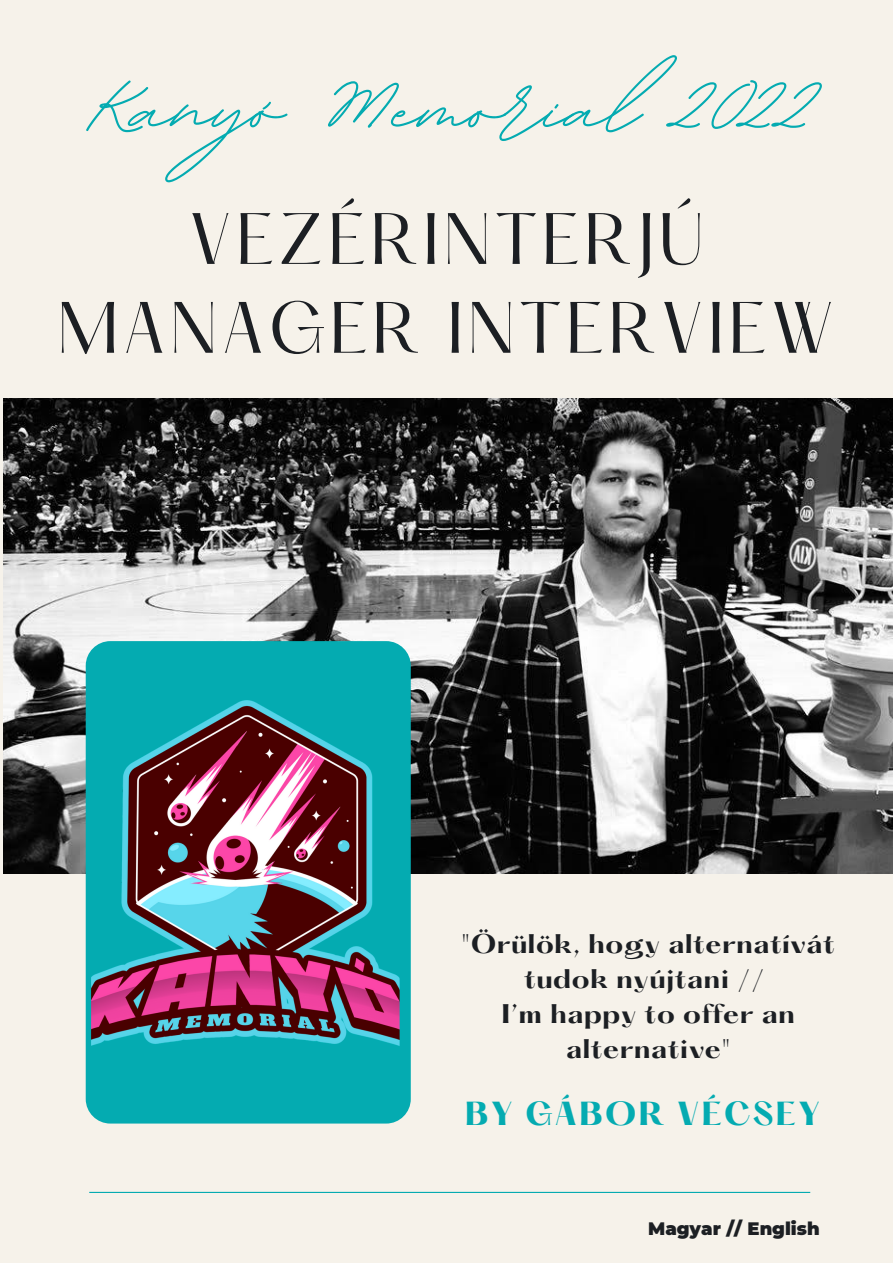
<style>
.page{position:relative;width:893px;height:1264px;background:#fff}
.page>*{position:absolute;margin:0;border:0;box-sizing:border-box;transform-origin:0 0}
.t1{font:700 137.25px "BD Script";color:#04abb1}
.t2{font:63.45px/88.8px "Hatton";letter-spacing:.07em;color:#1c1f23;text-align:center}
.t3{font:700 29.1px "Hatton";letter-spacing:.06em;color:#04abb1}
.t4{font:700 23.55px/34.8px "Hatton";letter-spacing:.03em;color:#1c1f23;text-align:center}
.t5{font:900 18px "Montserrat";color:#1c1f23}
</style>
<div class="page">
<div style="left:0;top:0;width:892px;height:1262px;background:#f6f2ea"></div>
<img style="left:4px;top:398px;width:888px;height:475px">
<div style="left:86px;top:641px;width:325px;height:482px;background:#04abb1;border-radius:25px"></div>
<hr style="left:89px;top:1191px;width:721px;height:1px;background:#04abb1">
<img style="left:91px;top:646px;width:308px;height:463px;border-radius:23px">
<h1 class="t1" style="left:89px;top:18px;width:723px">Kanyó Memorial 2022</h1>
<h2 class="t2" style="left:57px;top:202px;width:779px">VEZÉRINTERJÚ<br>MANAGER INTERVIEW</h2>
<p class="t4" style="left:461px;top:929px;width:375px">"Örülök, hogy alternatívát tudok nyújtani //<br>I’m happy to offer an alternative"</p>
<p class="t3" style="left:464px;top:1099px;width:357px">BY GÁBOR VÉCSEY</p>
<p class="t5" style="left:648px;top:1217px;width:173px">Magyar // English</p>
</div>
